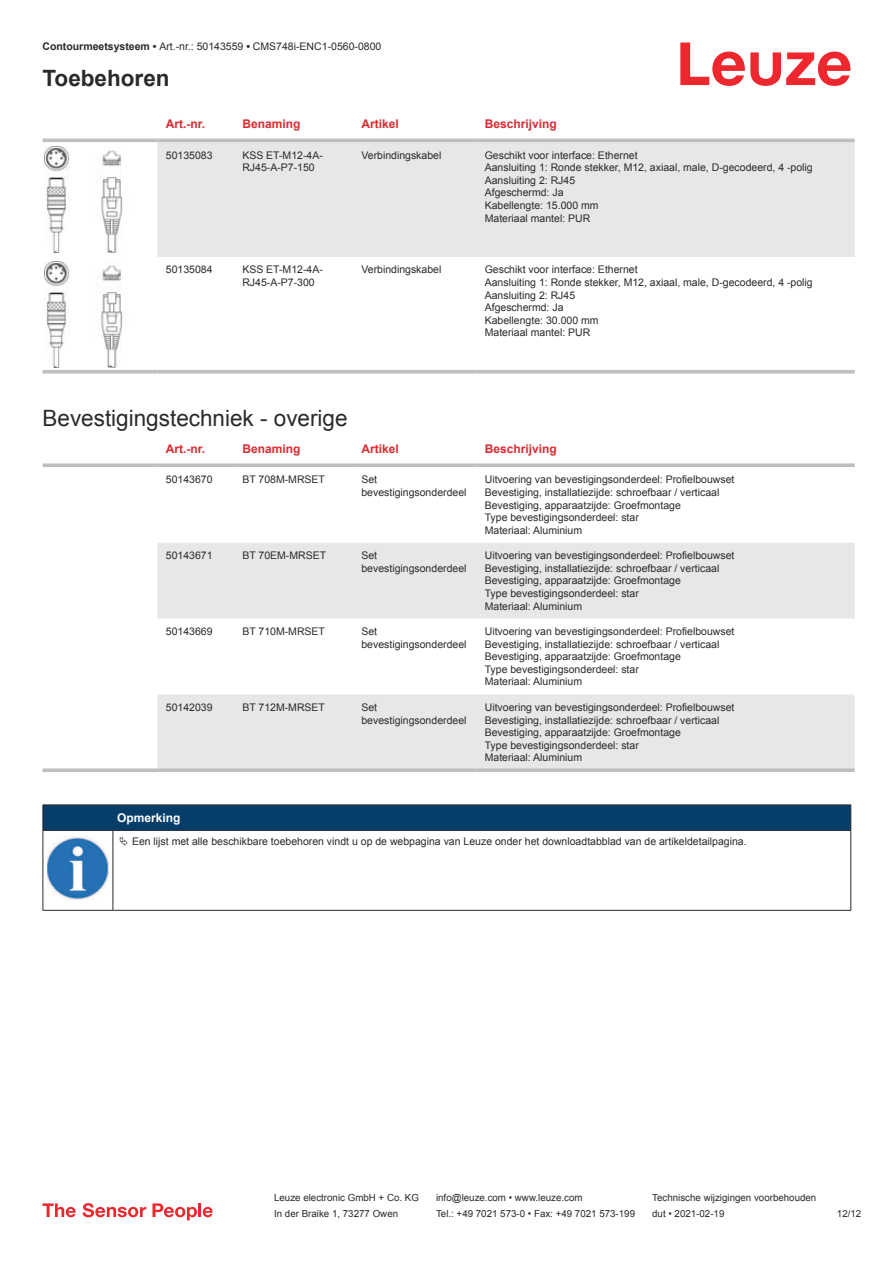
<style>
.page{position:relative;width:893px;height:1263px;background:#fff}
.page>*{position:absolute;margin:0;border:0;box-sizing:border-box;transform-origin:0 0}
.t1{font:22.5px "Arial";color:#2b292a}
.t2{font:700 22.5px "Arial";color:#2b292a}
.t3{font:700 12px "Arial";color:#db2a30}
.t4{font:700 12px "Arial";color:#fff}
.t5{font:10.5px/12.6px "Arial";color:#2b292a}
.t6{font:9.75px "Arial";color:#2b292a}
.s1{font-weight:700}
</style>
<div class="page">
<svg style="left:680px;top:43px;width:170px;height:43px"></svg>
<svg style="left:43px;top:138px;width:812px;height:230px"></svg>
<div style="left:157px;top:142px;width:698px;height:115px;background:#e6e7e9"></div>
<hr style="left:43px;top:139px;width:114px;height:3px;background:#bdbfc1">
<hr style="left:157px;top:139px;width:77px;height:3px;background:#bdbfc1">
<hr style="left:234px;top:139px;width:119px;height:3px;background:#bdbfc1">
<hr style="left:353px;top:139px;width:123px;height:3px;background:#bdbfc1">
<hr style="left:476px;top:139px;width:379px;height:3px;background:#bdbfc1">
<svg style="left:43px;top:370px;width:114px;height:4px"></svg>
<svg style="left:157px;top:370px;width:77px;height:4px"></svg>
<svg style="left:234px;top:370px;width:119px;height:4px"></svg>
<svg style="left:353px;top:370px;width:123px;height:4px"></svg>
<svg style="left:476px;top:370px;width:379px;height:4px;background:#c4c6c7"></svg>
<img style="left:45px;top:146px;width:93px;height:107px">
<img style="left:45px;top:261px;width:93px;height:106px">
<svg style="left:157px;top:543px;width:698px;height:225px;fill:#e6e7e9"></svg>
<svg style="left:43px;top:463px;width:114px;height:4px"></svg>
<svg style="left:157px;top:463px;width:77px;height:4px"></svg>
<svg style="left:234px;top:463px;width:119px;height:4px"></svg>
<svg style="left:353px;top:463px;width:123px;height:4px"></svg>
<svg style="left:476px;top:463px;width:379px;height:4px;background:#c4c6c7"></svg>
<svg style="left:43px;top:768px;width:114px;height:4px"></svg>
<svg style="left:157px;top:768px;width:77px;height:4px"></svg>
<svg style="left:234px;top:768px;width:119px;height:4px"></svg>
<svg style="left:353px;top:768px;width:123px;height:4px"></svg>
<svg style="left:476px;top:768px;width:379px;height:4px;background:#c1c3c5"></svg>
<svg style="left:44px;top:831px;width:806px;height:79px"></svg>
<hr style="left:43px;top:804px;width:70px;height:1px;background:#2b292a">
<hr style="left:43px;top:830px;width:70px;height:1px;background:#2b292a">
<hr style="left:113px;top:804px;width:738px;height:1px;background:#2b292a">
<div style="left:43px;top:805px;width:808px;height:25px;background:#063d69"></div>
<hr style="left:113px;top:830px;width:738px;height:1px;background:#2b292a">
<hr style="left:43px;top:831px;width:1px;height:75px;background:#2b292a">
<hr style="left:113px;top:831px;width:1px;height:75px;background:#2b292a">
<hr style="left:850px;top:831px;width:1px;height:75px;background:#2b292a">
<hr style="left:43px;top:910px;width:70px;height:1px;background:#2b292a">
<hr style="left:113px;top:910px;width:738px;height:1px;background:#2b292a">
<img style="left:47px;top:837px;width:61px;height:63px">
<div style="left:115px;top:831px;width:734px;height:20px;background:#fff"></div>
<svg style="left:43px;top:1203px;width:33px;height:14px"></svg>
<svg style="left:83px;top:1203px;width:63px;height:14px"></svg>
<svg style="left:153px;top:1203px;width:44px;height:17px"></svg>
<hr style="left:198px;top:1203px;width:3px;height:14px;background:#ed272d">
<svg style="left:203px;top:1207px;width:10px;height:10px"></svg>
<p class="t5" style="left:43px;top:41px;width:340px"><span class="s1">Contourmeetsysteem •</span> Art.-nr.: 50143559 <span class="s1">•</span> CMS748i-ENC1-0560-0800</p>
<h1 class="t2" style="left:43px;top:70px;width:129px">Toebehoren</h1>
<p class="t3" style="left:166px;top:119px;width:41px">Art.-nr.</p>
<p class="t3" style="left:242px;top:119px;width:60px">Benaming</p>
<p class="t3" style="left:361px;top:119px;width:39px">Artikel</p>
<p class="t3" style="left:485px;top:119px;width:74px">Beschrijving</p>
<p class="t5" style="left:166px;top:150px;width:48px">50135083</p>
<p class="t5" style="left:242px;top:150px;width:82px">KSS ET-M12-4A-<br>RJ45-A-P7-150</p>
<p class="t5" style="left:361px;top:150px;width:81px">Verbindingskabel</p>
<p class="t5" style="left:485px;top:150px;width:329px">Geschikt voor interface: Ethernet<br>Aansluiting 1: Ronde stekker, M12, axiaal, male, D-gecodeerd, 4 -polig<br>Aansluiting 2: RJ45<br>Afgeschermd: Ja<br>Kabellengte: 15.000 mm<br>Materiaal mantel: PUR</p>
<p class="t5" style="left:166px;top:264px;width:48px">50135084</p>
<p class="t5" style="left:242px;top:264px;width:82px">KSS ET-M12-4A-<br>RJ45-A-P7-300</p>
<p class="t5" style="left:361px;top:264px;width:81px">Verbindingskabel</p>
<p class="t5" style="left:485px;top:264px;width:329px">Geschikt voor interface: Ethernet<br>Aansluiting 1: Ronde stekker, M12, axiaal, male, D-gecodeerd, 4 -polig<br>Aansluiting 2: RJ45<br>Afgeschermd: Ja<br>Kabellengte: 30.000 mm<br>Materiaal mantel: PUR</p>
<h1 class="t1" style="left:43px;top:410px;width:307px">Bevestigingstechniek - overige</h1>
<p class="t3" style="left:166px;top:444px;width:41px">Art.-nr.</p>
<p class="t3" style="left:242px;top:444px;width:60px">Benaming</p>
<p class="t3" style="left:361px;top:444px;width:39px">Artikel</p>
<p class="t3" style="left:485px;top:444px;width:74px">Beschrijving</p>
<p class="t5" style="left:166px;top:474px;width:48px">50143670</p>
<p class="t5" style="left:242px;top:474px;width:84px">BT 708M-MRSET</p>
<p class="t5" style="left:361px;top:474px;width:107px">Set bevestigingsonderdeel</p>
<p class="t5" style="left:485px;top:474px;width:251px">Uitvoering van bevestigingsonderdeel: Profielbouwset Bevestiging, installatiezijde: schroefbaar / verticaal Bevestiging, apparaatzijde: Groefmontage<br>Type bevestigingsonderdeel: star<br>Materiaal: Aluminium</p>
<p class="t5" style="left:166px;top:550px;width:48px">50143671</p>
<p class="t5" style="left:242px;top:550px;width:85px">BT 70EM-MRSET</p>
<p class="t5" style="left:361px;top:550px;width:107px">Set bevestigingsonderdeel</p>
<p class="t5" style="left:485px;top:550px;width:251px">Uitvoering van bevestigingsonderdeel: Profielbouwset Bevestiging, installatiezijde: schroefbaar / verticaal Bevestiging, apparaatzijde: Groefmontage<br>Type bevestigingsonderdeel: star<br>Materiaal: Aluminium</p>
<p class="t5" style="left:166px;top:626px;width:48px">50143669</p>
<p class="t5" style="left:242px;top:626px;width:84px">BT 710M-MRSET</p>
<p class="t5" style="left:361px;top:626px;width:107px">Set bevestigingsonderdeel</p>
<p class="t5" style="left:485px;top:626px;width:251px">Uitvoering van bevestigingsonderdeel: Profielbouwset Bevestiging, installatiezijde: schroefbaar / verticaal Bevestiging, apparaatzijde: Groefmontage<br>Type bevestigingsonderdeel: star<br>Materiaal: Aluminium</p>
<p class="t5" style="left:166px;top:702px;width:48px">50142039</p>
<p class="t5" style="left:242px;top:702px;width:84px">BT 712M-MRSET</p>
<p class="t5" style="left:361px;top:702px;width:107px">Set bevestigingsonderdeel</p>
<p class="t5" style="left:485px;top:702px;width:251px">Uitvoering van bevestigingsonderdeel: Profielbouwset Bevestiging, installatiezijde: schroefbaar / verticaal Bevestiging, apparaatzijde: Groefmontage<br>Type bevestigingsonderdeel: star<br>Materiaal: Aluminium</p>
<p class="t4" style="left:117px;top:813px;width:65px">Opmerking</p>
<p class="t5" style="left:132px;top:836px;width:616px">Een lijst met alle beschikbare toebehoren vindt u op de webpagina van Leuze onder het downloadtabblad van de artikeldetailpagina.</p>
<p class="t6" style="left:274px;top:1194px;width:146px">Leuze electronic GmbH + Co. KG</p>
<p class="t6" style="left:436px;top:1194px;width:148px">info@leuze.com • www.leuze.com</p>
<p class="t6" style="left:652px;top:1194px;width:166px">Technische wijzigingen voorbehouden</p>
<p class="t6" style="left:274px;top:1210px;width:126px">In der Braike 1, 73277 Owen</p>
<p class="t6" style="left:436px;top:1210px;width:201px">Tel.: +49 7021 573-0 • Fax: +49 7021 573-199</p>
<p class="t6" style="left:652px;top:1210px;width:74px">dut • 2021-02-19</p>
<p class="t6" style="left:837px;top:1210px;width:26px">12 /12</p>
</div>
